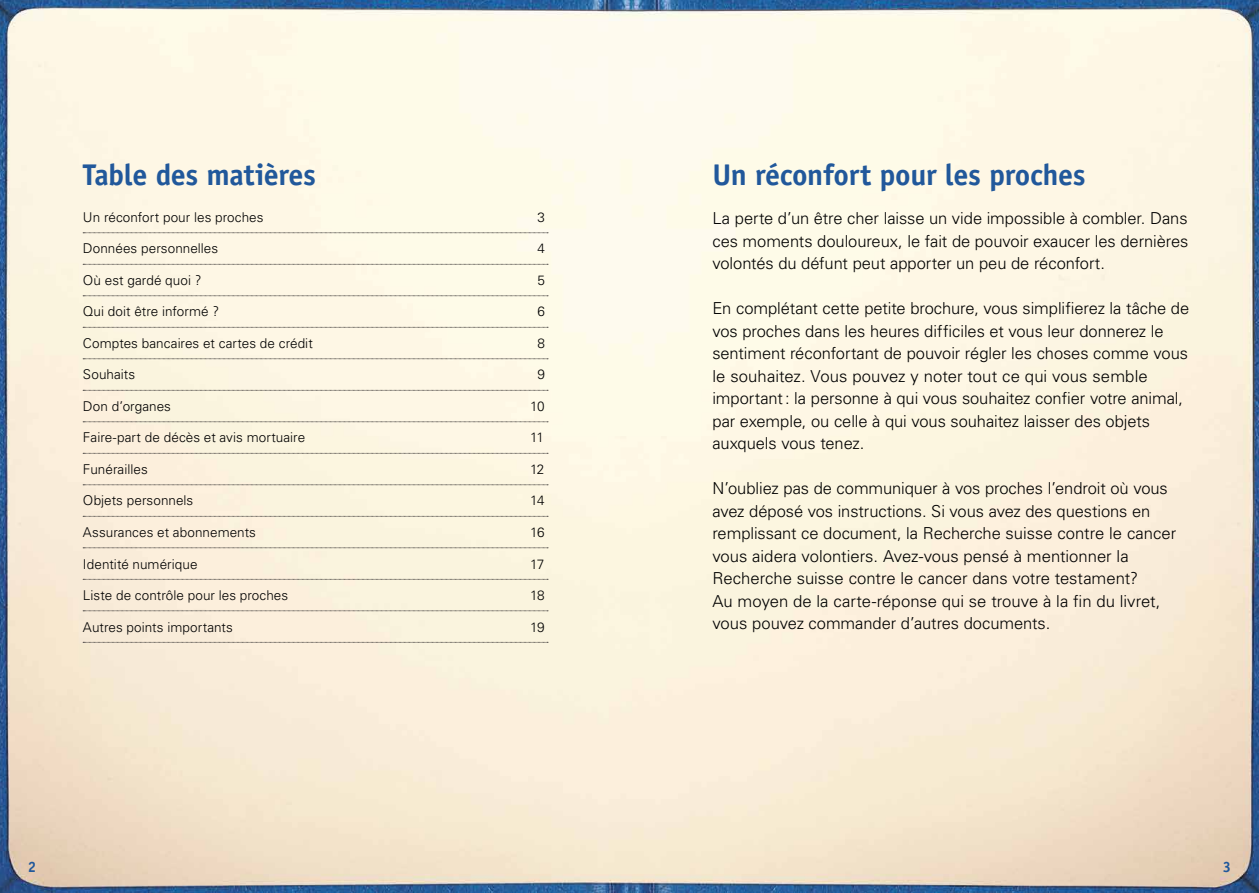
<style>
.page{position:relative;width:1259px;height:893px;background:#fff}
.page>*{position:absolute;margin:0;border:0;box-sizing:border-box;transform-origin:0 0}
.Lauftext_klein{font:700 30px "Officina Sans Std";letter-spacing:-.015em;color:#21589b}
.t1{font:300 16.5px/22.5px "Univers LT Std";letter-spacing:-.005em;color:#000}
.Lauftext_klein-2{font:700 15px "Officina Sans Std";color:#21589b}
.t2{font:300 13.5px "Univers LT Std";letter-spacing:.005em;color:#000}
</style>
<div class="page">
<img style="left:0;top:0;width:1259px;height:893px">
<svg style="left:83px;top:233px;width:465px;height:1px"></svg>
<svg style="left:83px;top:264px;width:465px;height:1px"></svg>
<svg style="left:83px;top:296px;width:465px;height:1px"></svg>
<svg style="left:83px;top:327px;width:465px;height:1px"></svg>
<svg style="left:83px;top:359px;width:465px;height:1px"></svg>
<svg style="left:83px;top:390px;width:465px;height:1px"></svg>
<svg style="left:83px;top:422px;width:465px;height:1px"></svg>
<svg style="left:83px;top:453px;width:465px;height:1px"></svg>
<svg style="left:83px;top:485px;width:465px;height:1px"></svg>
<svg style="left:83px;top:516px;width:465px;height:1px"></svg>
<svg style="left:83px;top:548px;width:465px;height:1px"></svg>
<svg style="left:83px;top:579px;width:465px;height:1px"></svg>
<svg style="left:83px;top:611px;width:465px;height:1px"></svg>
<svg style="left:83px;top:642px;width:465px;height:1px"></svg>
<p class="Lauftext_klein" style="left:83px;top:157px;width:234px">Table des matières</p>
<p class="t2" style="left:83px;top:209px;width:182px">Un réconfort pour les proches</p>
<p class="t2" style="left:537px;top:209px;width:9px">3</p>
<p class="t2" style="left:83px;top:241px;width:137px">Données personnelles</p>
<p class="t2" style="left:537px;top:241px;width:9px">4</p>
<p class="t2" style="left:83px;top:272px;width:120px">Où est gardé quoi ?</p>
<p class="t2" style="left:537px;top:272px;width:9px">5</p>
<p class="t2" style="left:83px;top:304px;width:138px">Qui doit être informé ?</p>
<p class="t2" style="left:537px;top:304px;width:9px">6</p>
<p class="t2" style="left:83px;top:335px;width:231px">Comptes bancaires et cartes de crédit</p>
<p class="t2" style="left:537px;top:335px;width:9px">8</p>
<p class="t2" style="left:83px;top:367px;width:54px">Souhaits</p>
<p class="t2" style="left:537px;top:367px;width:9px">9</p>
<p class="t2" style="left:83px;top:398px;width:90px">Don d’organes</p>
<p class="t2" style="left:530px;top:398px;width:16px">10</p>
<p class="t2" style="left:83px;top:430px;width:224px">Faire-part de décès et avis mortuaire</p>
<p class="t2" style="left:530px;top:430px;width:15px">11</p>
<p class="t2" style="left:83px;top:461px;width:66px">Funérailles</p>
<p class="t2" style="left:530px;top:461px;width:16px">12</p>
<p class="t2" style="left:83px;top:493px;width:112px">Objets personnels</p>
<p class="t2" style="left:530px;top:493px;width:16px">14</p>
<p class="t2" style="left:83px;top:524px;width:175px">Assurances et abonnements</p>
<p class="t2" style="left:530px;top:524px;width:16px">16</p>
<p class="t2" style="left:83px;top:556px;width:116px">Identité numérique</p>
<p class="t2" style="left:530px;top:556px;width:16px">17</p>
<p class="t2" style="left:83px;top:587px;width:207px">Liste de contrôle pour les proches</p>
<p class="t2" style="left:530px;top:587px;width:16px">18</p>
<p class="t2" style="left:83px;top:619px;width:151px">Autres points importants</p>
<p class="t2" style="left:530px;top:619px;width:16px">19</p>
<p class="Lauftext_klein-2" style="left:28px;top:857px;width:10px">2</p>
<p class="Lauftext_klein" style="left:712px;top:157px;width:375px">Un réconfort pour les proches</p>
<p class="t1" style="left:712px;top:207px;width:477px;text-align:justify">La perte d’un être cher laisse un vide impossible à combler. Dans ces moments douloureux, le fait de pouvoir exaucer les dernières volontés du défunt peut apporter un peu de réconfort.</p>
<p class="t1" style="left:712px;top:297px;width:478px">En complétant cette petite brochure, vous simplifierez la tâche de vos proches dans les heures difficiles et vous leur donnerez le sentiment réconfortant de pouvoir régler les choses comme vous le souhaitez. Vous pouvez y noter tout ce qui vous semble important: la personne à qui vous souhaitez confier votre animal, par exemple, ou celle à qui vous souhaitez laisser des objets auxquels vous tenez.</p>
<p class="t1" style="left:712px;top:477px;width:465px">N’oubliez pas de communiquer à vos proches l’endroit où vous avez déposé vos instructions. Si vous avez des questions en remplissant ce document, la Recherche suisse contre le cancer vous aidera volontiers. Avez-vous pensé à mentionner la Recherche suisse contre le cancer dans votre testament?<br>Au moyen de la carte-réponse qui se trouve à la fin du livret, vous pouvez commander d’autres documents.</p>
<p class="Lauftext_klein-2" style="left:1223px;top:857px;width:10px">3</p>
</div>
